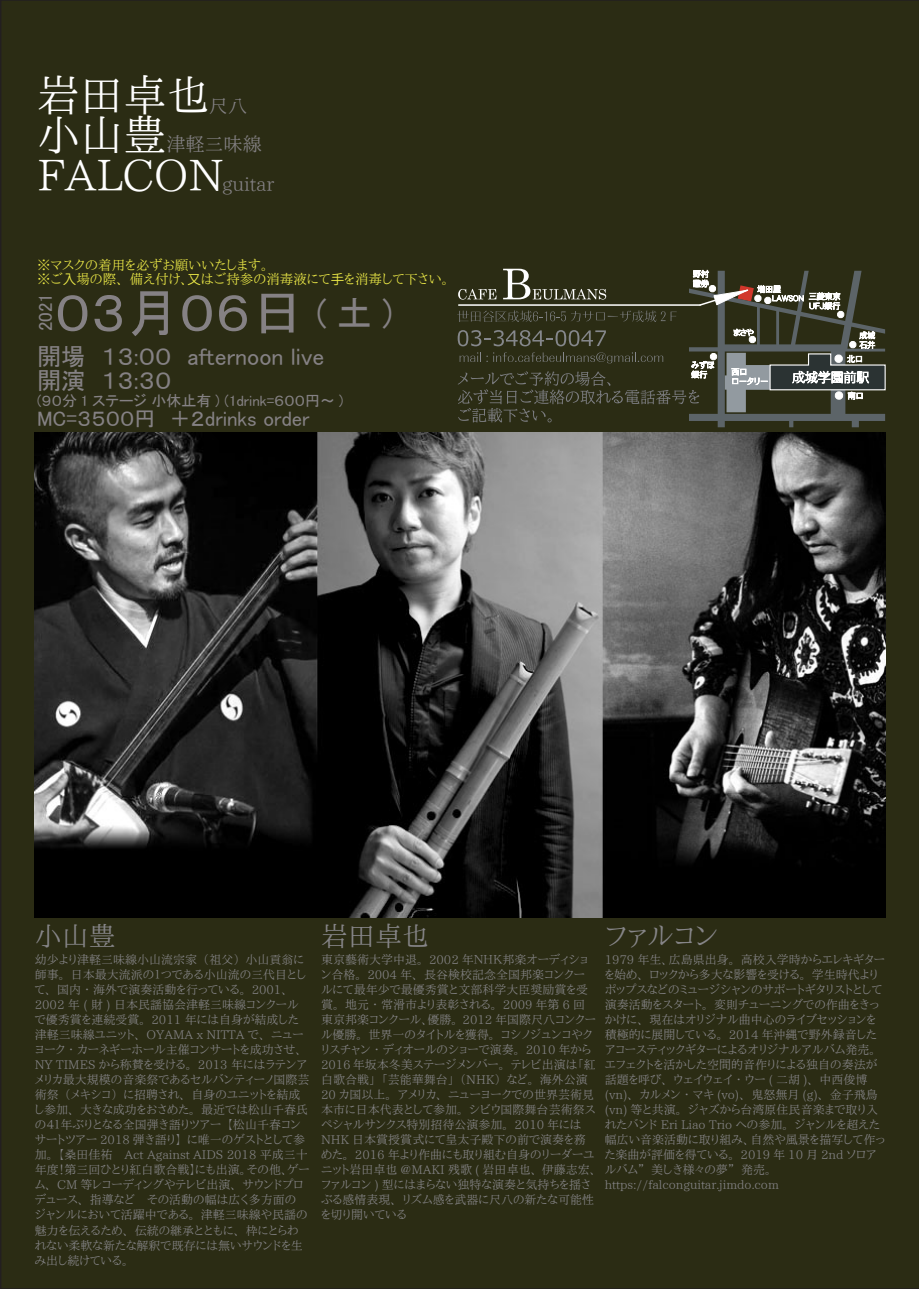
<style>
.page{position:relative;width:919px;height:1289px;background:#fff}
.page>*{position:absolute;margin:0;border:0;box-sizing:border-box;transform-origin:0 0}
.t1{font:52.5px "MS P Gothic";color:#858184}
.t2{font:43.2px/39.6px "IPAP Mincho";color:#fff}
.t3{font:27px "IPAP Mincho";color:#868588}
.t4{font:24px/24px "MS P Gothic";color:#858184}
.t5{font:21px "MS P Gothic";color:#858184}
.t6{font:19.05px/37.7px "IPAP Mincho";color:#848184}
.t7{font:19.05px "MS P Gothic";color:#858184}
.t8{font:15px "MS P Gothic";color:#858184}
.t9{font:13.5px/13.5px "IPAP Mincho";color:#edea47}
.t10{font:12px/15px "IPAP Mincho";color:#868588}
.s1{font-family:"Koz Go Pr 6 N"}
.s2{font-size:36px}
</style>
<div class="page">
<div style="left:0;top:0;width:918px;height:1288px;background:#2b2c14"></div>
<svg style="left:457px;top:269px;width:429px;height:158px;background:#434533"></svg>
<img style="left:35px;top:432px;width:850px;height:485px">
<h2 class="t2" style="left:37px;top:78px;width:188px">岩田卓也小山豊<br>FALCON</h2>
<h3 class="t6" style="left:166px;top:88px;width:97px;text-indent:43px">尺八津軽三味線</h3>
<h3 class="t6" style="left:222px;top:166px;width:54px">guitar</h3>
<p class="t9" style="left:37px;top:259px;width:413px">※マスクの着用を必ずお願いいたします。<br>※ご<span class="s1">入</span>場の際、備え付け、<span class="s1">又</span>はご持参の消毒液にて<span class="s1">手</span>を消毒して下さい。</p>
<h1 class="t1" style="left:55px;top:286px;width:339px">０３月０６日 <span class="s2">( 土 )</span></h1>
<h3 class="t7" style="left:36px;top:331px;width:40px;rotate:-90deg">2021</h3>
<h3 class="t4" style="left:37px;top:344px;width:289px">開場　１３:００　afternoon live開演　１３:３０</h3>
<p class="t8" style="left:37px;top:393px;width:308px">(９０分 1 ステージ 小休止有 ) (1drink=６００円～ )</p>
<h3 class="t5" style="left:37px;top:408px;width:274px">MC=３５００円　＋２drinks order</h3>
<h3 class="t3" style="left:35px;top:921px;width:82px">小山豊</h3>
<p class="t10" style="left:35px;top:953px;width:276px">幼少より津軽三味線小山流宗家（祖父）小山貢翁に師事。日本最大流派の１つである小山流の三代目として、国内・海外で演奏活動を行っている。 2001、<br>2002 年 ( 財 ) 日本民謡協会津軽三味線コンクールで優秀賞を連続受賞。 2011 年には自身が結成した津軽三味線ユニット、 OYAMA x NITTA で、ニューヨーク・カーネギーホール主催コンサートを成功させ、<br>NY TIMES から称賛を受ける。 2013 年にはラテンアメリカ最大規模の音楽祭であるセルバンティーノ国際芸術祭（メキシコ）に招聘され、自身のユニットを結成し参加、大きな成功をおさめた。最近では松山千春氏の４１年ぶりとなる全国弾き語りツアー【松山千春コンサートツアー 2018 弾き語り】に唯一のゲストとして参加。【桑田佳祐　Act Against AIDS 2018 平成三十年度！第三回ひとり紅白歌合戦】にも出演。その他、ゲーム、 CM 等レコーディングやテレビ出演、サウンドプロデュース、指導など　その活動の幅は広く多方面のジャンルにおいて活躍中である。津軽三味線や民謡の魅力を伝えるため、伝統の継承とともに、枠にとらわれない柔軟な新たな解釈で既存には無いサウンドを生み出し続けている。</p>
<h3 class="t3" style="left:321px;top:921px;width:109px">岩田卓也</h3>
<p class="t10" style="left:321px;top:953px;width:276px">東京藝術大学中退。 2002 年ＮＨＫ邦楽オーディション合格。 2004 年、長谷検校記念全国邦楽コンクールにて最年少で最優秀賞と文部科学大臣奨励賞を受賞。地元・常滑市より表彰される。 2009 年第 6 回東京邦楽コンクール、優勝。 2012 年国際尺八コンクール優勝。世界一のタイトルを獲得。コシノジュンコやクリスチャン・ディオールのショーで演奏。 2010 年から<br>2016 年坂本冬美ステージメンバー。テレビ出演は「紅白歌合戦」「芸能華舞台」（NHK）など。海外公演<br>20 カ国以上。アメリカ、ニューヨークでの世界芸術見本市に日本代表として参加。シビウ国際舞台芸術祭スペシャルサンクス特別招待公演参加。 2010 年には<br>NHK 日本賞授賞式にて皇太子殿下の前で演奏を務めた。 2016 年より作曲にも取り組む自身のリーダーユニット岩田卓也 @MAKI 残歌 ( 岩田卓也、伊藤志宏、ファルコン ) 型にはまらない独特な演奏と気持ちを揺さぶる感情表現、リズム感を武器に尺八の新たな可能性を切り開いている</p>
<h3 class="t3" style="left:604px;top:921px;width:115px">ファルコン</h3>
<p class="t10" style="left:604px;top:953px;width:282px">1979 年生、広島県出身。高校入学時からエレキギターを始め、ロックから多大な影響を受ける。学生時代よりポップスなどのミュージシャンのサポートギタリストとして演奏活動をスタート。変則チューニングでの作曲をきっかけに、現在はオリジナル曲中心のライブセッションを積極的に展開している。 2014 年沖縄で野外録音したアコースティックギターによるオリジナルアルバム発売。エフェクトを活かした空間的音作りによる独自の奏法が話題を呼び、ウェイウェイ・ウー ( 二胡 )、中西俊博(vn)、カルメン・マキ (vo)、鬼怒無月 (g)、金子飛鳥(vn) 等と共演。ジャズから台湾原住民音楽まで取り入れたバンド Eri Liao Trio への参加。ジャンルを超えた幅広い音楽活動に取り組み、自然や風景を描写して作った楽曲が評価を得ている。 2019 年 10 月 2nd ソロアルバム” 美しき様々の夢” 発売。https://falconguitar.jimdo.com</p>
</div>
